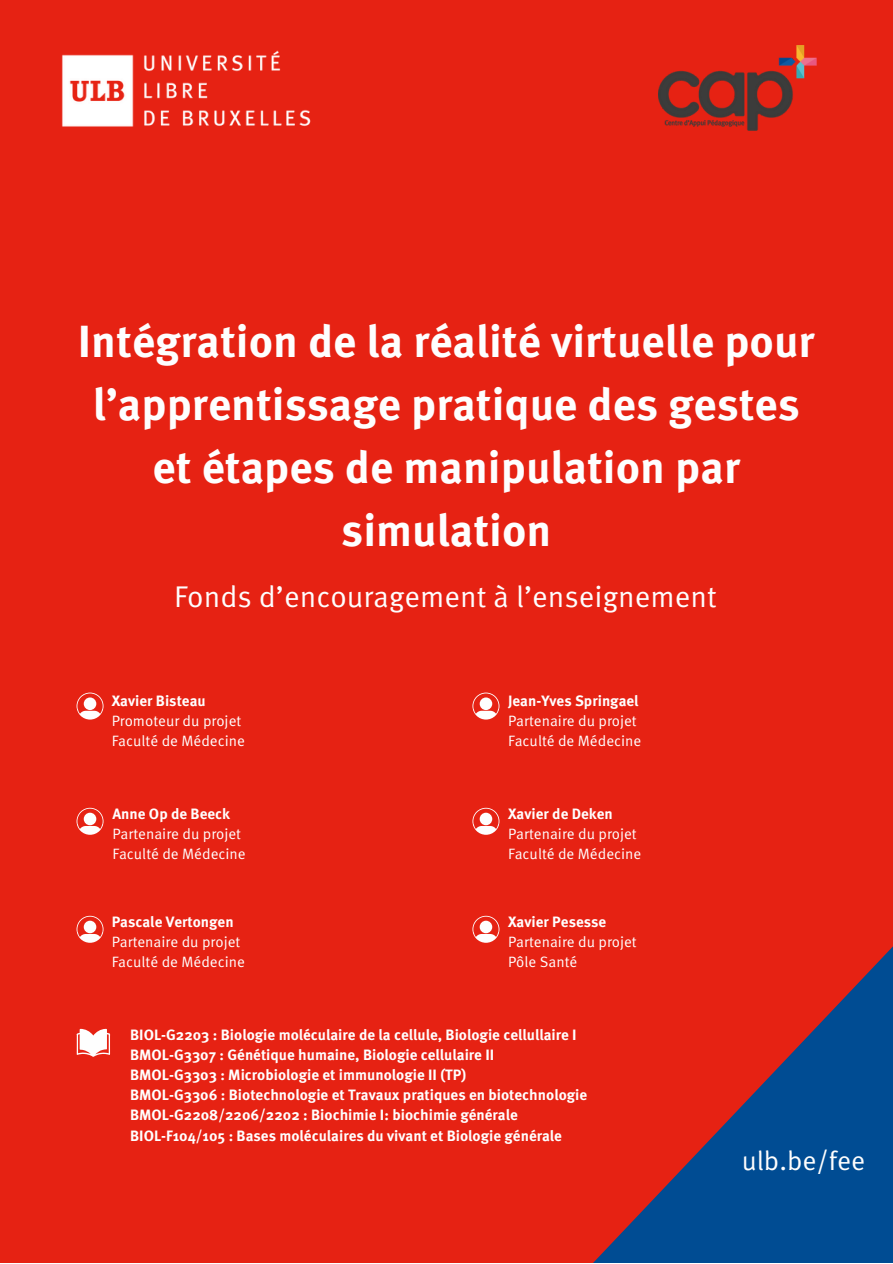
<style>
.page{position:relative;width:893px;height:1264px;background:#fff}
.page>*{position:absolute;margin:0;border:0;box-sizing:border-box;transform-origin:0 0}
.t1{font:700 45px/63px "Meta Pro";color:#fefefe;text-align:center}
.t2{font:30px "Meta Pro";color:#fefefe}
.t3{font:27px "Meta Pro";color:#fefefe}
.t4{font:700 15px "Meta Pro";color:#fff}
.t5{font:15px "Meta Pro";color:#fff}
</style>
<div class="page">
<div style="left:0;top:0;width:892px;height:1262px;background:#e62213"></div>
<img style="left:62px;top:50px;width:249px;height:77px">
<img style="left:659px;top:46px;width:157px;height:84px">
<svg style="left:76px;top:692px;width:27px;height:27px"></svg>
<svg style="left:76px;top:915px;width:27px;height:27px"></svg>
<svg style="left:76px;top:807px;width:27px;height:27px"></svg>
<svg style="left:481px;top:703px;width:411px;height:559px"></svg>
<svg style="left:77px;top:1028px;width:33px;height:28px"></svg>
<svg style="left:472px;top:915px;width:27px;height:27px"></svg>
<svg style="left:472px;top:692px;width:27px;height:27px"></svg>
<svg style="left:472px;top:807px;width:27px;height:27px"></svg>
<p class="t1" style="left:78px;top:313px;width:738px">Intégration de la réalité virtuelle pour l’apprentissage pratique des gestes et étapes de manipulation par simulation</p>
<p class="t2" style="left:174px;top:584px;width:544px">Fonds d’encouragement à l’enseignement</p>
<p class="t4" style="left:112px;top:694px;width:95px">Xavier Bisteau</p>
<p class="t5" style="left:112px;top:714px;width:131px">Promoteur du projet</p>
<p class="t5" style="left:112px;top:734px;width:135px">Faculté de Médecine</p>
<p class="t4" style="left:112px;top:807px;width:119px">Anne Op de Beeck</p>
<p class="t5" style="left:112px;top:827px;width:130px">Partenaire du projet</p>
<p class="t5" style="left:112px;top:847px;width:135px">Faculté de Médecine</p>
<p class="t4" style="left:112px;top:915px;width:123px">Pascale Vertongen</p>
<p class="t5" style="left:112px;top:935px;width:130px">Partenaire du projet</p>
<p class="t5" style="left:112px;top:955px;width:135px">Faculté de Médecine</p>
<p class="t4" style="left:508px;top:694px;width:132px">Jean-Yves Springael</p>
<p class="t5" style="left:508px;top:714px;width:130px">Partenaire du projet</p>
<p class="t5" style="left:508px;top:734px;width:135px">Faculté de Médecine</p>
<p class="t4" style="left:508px;top:807px;width:106px">Xavier de Deken</p>
<p class="t5" style="left:508px;top:827px;width:130px">Partenaire du projet</p>
<p class="t5" style="left:508px;top:847px;width:135px">Faculté de Médecine</p>
<p class="t4" style="left:508px;top:915px;width:100px">Xavier Pesesse</p>
<p class="t5" style="left:508px;top:935px;width:130px">Partenaire du projet</p>
<p class="t5" style="left:508px;top:955px;width:71px">Pôle Santé</p>
<p class="t4" style="left:130px;top:1028px;width:448px">BIOL-G2203 : Biologie moléculaire de la cellule, Biologie cellullaire I</p>
<p class="t4" style="left:130px;top:1048px;width:365px">BMOL-G3307 : Génétique humaine, Biologie cellulaire II</p>
<p class="t4" style="left:130px;top:1068px;width:337px">BMOL-G3303 : Microbiologie et immunologie II (TP)</p>
<p class="t4" style="left:130px;top:1088px;width:458px">BMOL-G3306 : Biotechnologie et Travaux pratiques en biotechnologie</p>
<p class="t4" style="left:130px;top:1108px;width:389px">BMOL-G2208/2206/2202 : Biochimie I: biochimie générale</p>
<p class="t4" style="left:130px;top:1129px;width:433px">BIOL-F104/105 : Bases moléculaires du vivant et Biologie générale</p>
<p class="t3" style="left:741px;top:1149px;width:125px">ulb.be/fee</p>
</div>
